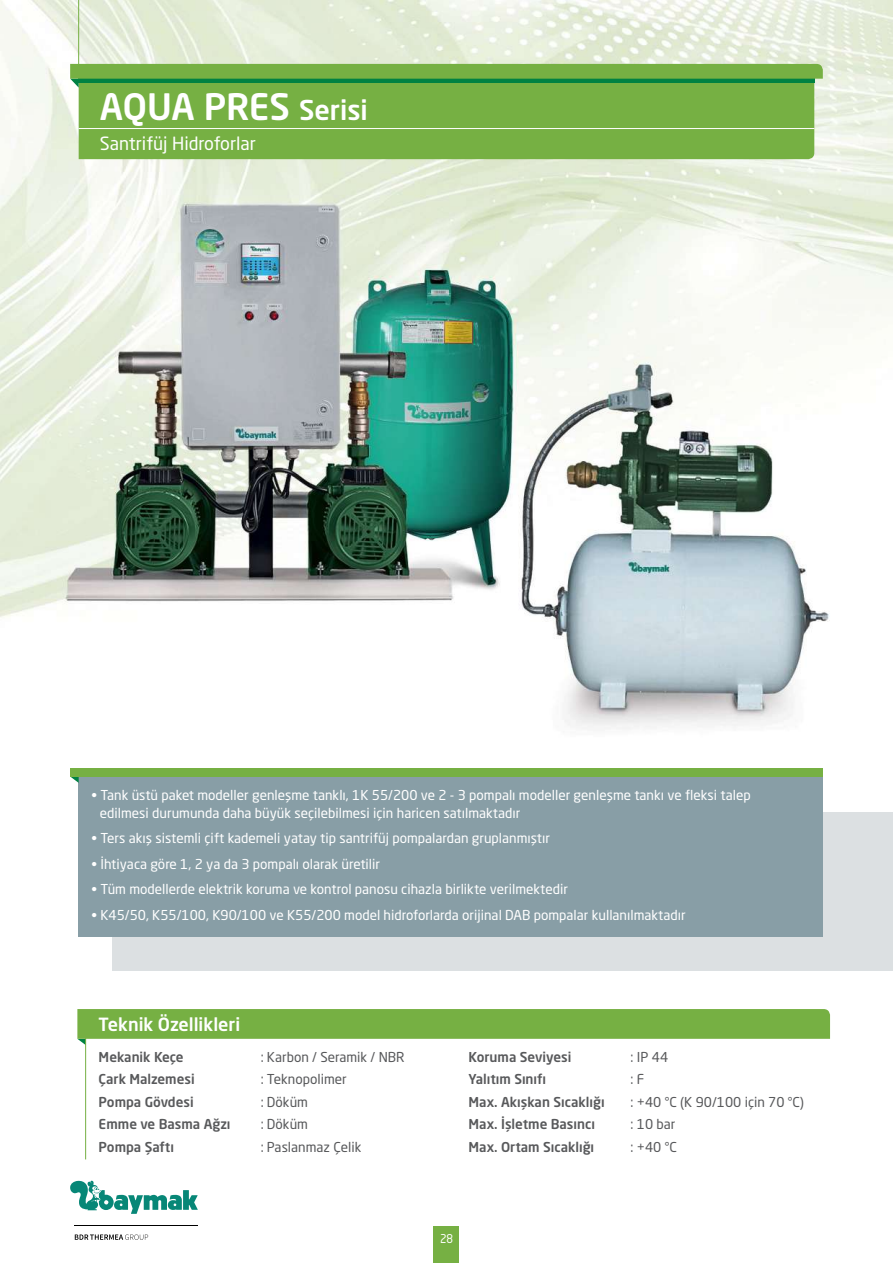
<style>
.page{position:relative;width:893px;height:1263px;background:#fff}
.page>*{position:absolute;margin:0;border:0;box-sizing:border-box;transform-origin:0 0}
.t1{font:500 36px "Neo Sans W1 G";letter-spacing:-.01em;color:#fff}
.t2{font:18px "Neo Sans W1 G";color:#fff}
.t3{font:500 18px "Neo Sans W1 G";color:#fff}
.t4{font:13.5px/17.1px "Neo Sans W1 G";color:#fff}
.t5{font:500 13.5px "Neo Sans W1 G";color:#58595b}
.t6{font:13.5px "Neo Sans W1 G";color:#58595b}
.t7{font:12px "Neo Sans W1 G";color:#fff;scale:.9 1}
.s1{font-size:27px}
</style>
<div class="page">
<img style="left:0;top:0;width:893px;height:1263px">
<hr style="left:78px;top:0;width:1px;height:67px;background:#76b043">
<div style="left:79px;top:88px;width:735px;height:71px;background:#76b043"></div>
<svg style="left:70px;top:64px;width:753px;height:24px;background:#61a844"></svg>
<hr style="left:79px;top:128px;width:735px;height:1px;background:#fff">
<div style="left:113px;top:811px;width:780px;height:159px;background:#dce0e2"></div>
<div style="left:79px;top:776px;width:744px;height:160px;background:#889ea6"></div>
<svg style="left:70px;top:768px;width:753px;height:15px"></svg>
<hr style="left:85px;top:1025px;width:1px;height:134px;background:#76b043">
<svg style="left:77px;top:1009px;width:753px;height:36px"></svg>
<div style="left:434px;top:1226px;width:25px;height:37px;background:#76b043"></div>
<svg style="left:70px;top:1181px;width:128px;height:33px"></svg>
<hr style="left:74px;top:1225px;width:124px;height:1px;background:#000">
<svg style="left:75px;top:1234px;width:73px;height:6px"></svg>
<h1 class="t1" style="left:100px;top:84px;width:269px">AQUA PRES <span class="s1">Serisi</span></h1>
<h2 class="t2" style="left:100px;top:132px;width:158px">Santrifüj Hidroforlar</h2>
<p class="t4" style="left:100px;top:787px;width:652px;text-indent:-9px">• Tank üstü paket modeller genleşme tanklı, 1K 55/200 ve 2 - 3 pompalı modeller genleşme tankı ve fleksi talep edilmesi durumunda daha büyük seçilebilmesi için haricen satılmaktadır</p>
<p class="t4" style="left:91px;top:829px;width:460px">• Ters akış sistemli çift kademeli yatay tip santrifüj pompalardan gruplanmıştır</p>
<p class="t4" style="left:91px;top:855px;width:290px">• İhtiyaca göre 1, 2 ya da 3 pompalı olarak üretilir</p>
<p class="t4" style="left:91px;top:881px;width:478px">• Tüm modellerde elektrik koruma ve kontrol panosu cihazla birlikte verilmektedir</p>
<p class="t4" style="left:91px;top:906px;width:596px">• K45/50, K55/100, K90/100 ve K55/200 model hidroforlarda orijinal DAB pompalar kullanılmaktadır</p>
<h2 class="t3" style="left:99px;top:1013px;width:143px">Teknik Özellikleri</h2>
<p class="t5" style="left:99px;top:1048px;width:87px">Mekanik Keçe</p>
<p class="t6" style="left:261px;top:1049px;width:145px">: Karbon / Seramik / NBR</p>
<p class="t5" style="left:99px;top:1071px;width:98px">Çark Malzemesi</p>
<p class="t6" style="left:261px;top:1071px;width:88px">: Teknopolimer</p>
<p class="t5" style="left:99px;top:1093px;width:96px">Pompa Gövdesi</p>
<p class="t6" style="left:261px;top:1094px;width:49px">: Döküm</p>
<p class="t5" style="left:99px;top:1116px;width:133px">Emme ve Basma Ağzı</p>
<p class="t6" style="left:261px;top:1116px;width:49px">: Döküm</p>
<p class="t5" style="left:99px;top:1138px;width:77px">Pompa Şaftı</p>
<p class="t6" style="left:261px;top:1139px;width:102px">: Paslanmaz Çelik</p>
<p class="t5" style="left:469px;top:1048px;width:104px">Koruma Seviyesi</p>
<p class="t6" style="left:631px;top:1049px;width:39px">: IP 44</p>
<p class="t5" style="left:469px;top:1071px;width:79px">Yalıtım Sınıfı</p>
<p class="t6" style="left:631px;top:1071px;width:15px">: F</p>
<p class="t5" style="left:469px;top:1093px;width:137px">Max. Akışkan Sıcaklığı</p>
<p class="t6" style="left:631px;top:1094px;width:175px">: +40 °C (K 90/100 için 70 °C)</p>
<p class="t5" style="left:469px;top:1116px;width:128px">Max. İşletme Basıncı</p>
<p class="t6" style="left:631px;top:1116px;width:46px">: 10 bar</p>
<p class="t5" style="left:469px;top:1138px;width:127px">Max. Ortam Sıcaklığı</p>
<p class="t6" style="left:631px;top:1139px;width:48px">: +40 °C</p>
<p class="t7" style="left:440px;top:1231px;width:16px">28</p>
</div>
